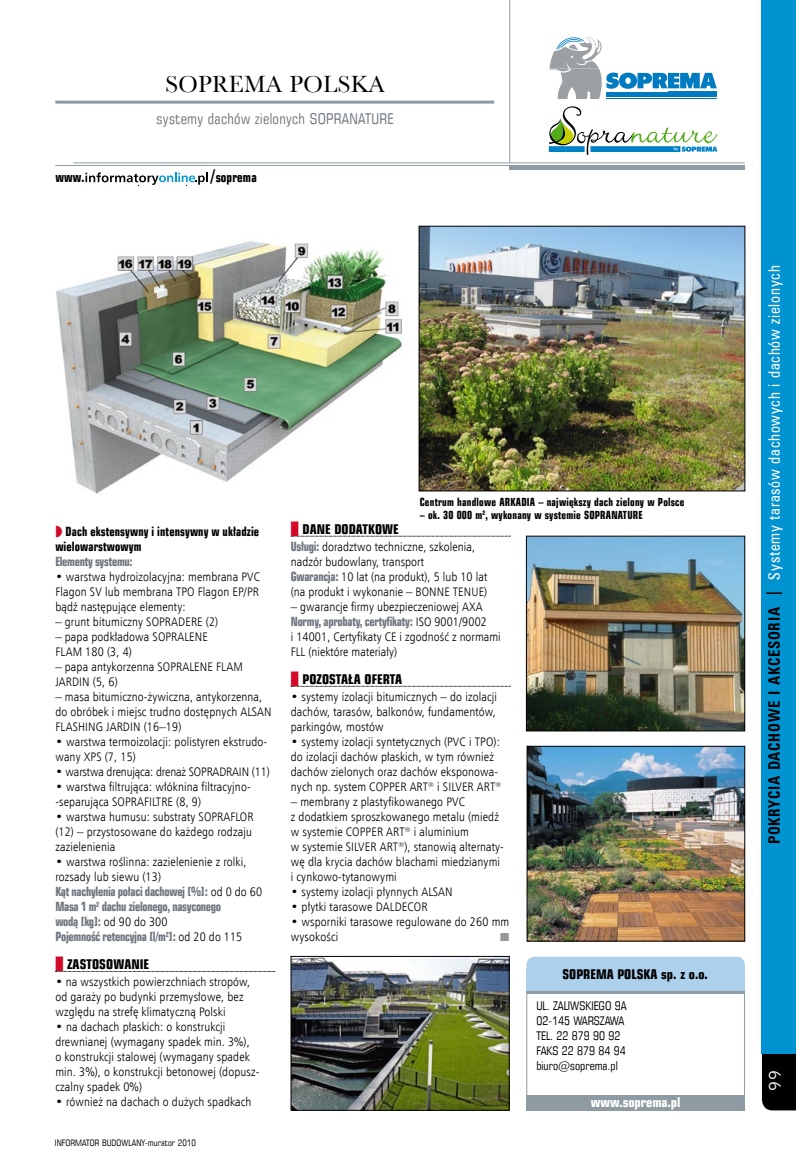
<style>
.page{position:relative;width:796px;height:1170px;background:#fff}
.page>*{position:absolute;margin:0;border:0;box-sizing:border-box;transform-origin:0 0}
.t1{font:24px "Baskervlle 2 EU";letter-spacing:.01em;color:#000}
.t2{font:18px "Bell Gothic EU";color:#fff}
.t3{font:15.75px "Zurich Cn EU";letter-spacing:.05em;color:#fff;scale:.95 1}
.t4{font:15px "Square 721 Cn EU";letter-spacing:.02em;color:#6f767f}
.t5{font:700 13.5px "Square 721 Cn EU";color:#000}
.t6{font:700 13.5px "Square 721 Cn EU";color:#fff}
.t7{font:700 13.5px "Square 721 Cn EU";color:#000;scale:.9 1}
.t8{font:700 12.75px/15px "Square 721 Cn EU";letter-spacing:-.025em;color:#6f767f;scale:.9 1}
.t9{font:700 12.75px/15px "Square 721 Cn EU";letter-spacing:.01em;color:#000;scale:.9 1}
.t10{font:12.3px/15px "Humnst 777 Lt Cn EU";letter-spacing:.01em;color:#000}
.t11{font:12.3px "Humnst 777 Lt Cn EU";letter-spacing:-.01em;color:#000}
.t12{font:12px/15px "Square 721 Cn EU";color:#000}
.t13{font:11.7px "Zapf Dingbats ITC";color:#959799}
.t14{font:700 11.25px "Square 721 Cn EU";letter-spacing:.02em;color:#000;scale:.9 1}
.t15{font:9px "Square 721 Cn EU";letter-spacing:.01em;color:#000}
.t16{font:500 3.75px "Helvetica Neue";color:#fff}
.s1{font-size:17.25px}
.s2{color:#d30928}
.s3{font-family:"Humnst 777 Lt Cn EU";font-weight:400;font-size:12.3px;color:#000}
.s4{font-family:"Square 721 Cn EU";font-weight:700;font-size:12.75px;color:#6f767f}
.s5{font-weight:700;color:#000}
</style>
<div class="page">
<svg style="left:55px;top:971px;width:219px;height:1px"></svg>
<svg style="left:291px;top:536px;width:219px;height:1px"></svg>
<svg style="left:291px;top:686px;width:219px;height:1px"></svg>
<svg style="left:549px;top:37px;width:167px;height:62px"></svg>
<div style="left:668px;top:92px;width:48px;height:5px;background:#007ac0"></div>
<hr style="left:668px;top:98px;width:48px;height:1px;background:#007ac0">
<div style="left:526px;top:956px;width:218px;height:34px;background:#add0ed;border-radius:9px"></div>
<div style="left:526px;top:968px;width:218px;height:22px;background:#add0ed"></div>
<hr style="left:526px;top:990px;width:218px;height:3px;background:#8f9ba2">
<div style="left:526px;top:1094px;width:218px;height:16px;background:#8f9ba2"></div>
<svg style="left:549px;top:106px;width:168px;height:49px"></svg>
<img style="left:56px;top:241px;width:346px;height:253px">
<img style="left:528px;top:538px;width:214px;height:191px">
<div style="left:526px;top:536px;width:218px;height:195px;border:1px solid #000"></div>
<img style="left:528px;top:748px;width:214px;height:191px">
<div style="left:526px;top:746px;width:218px;height:195px;border:1px solid #000"></div>
<img style="left:293px;top:958px;width:214px;height:150px">
<div style="left:291px;top:956px;width:218px;height:154px;border:1px solid #000"></div>
<img style="left:420px;top:228px;width:322px;height:261px">
<div style="left:418px;top:226px;width:326px;height:265px;border:1px solid #000"></div>
<svg style="left:85px;top:172px;width:122px;height:13px"></svg>
<hr style="left:55px;top:101px;width:439px;height:3px;background:#8f9ba2">
<hr style="left:509px;top:0;width:1px;height:163px;background:#8f9ba2">
<hr style="left:55px;top:165px;width:689px;height:1px;background:#8f9ba2">
<hr style="left:73px;top:162px;width:671px;height:1px;background:#8f9ba2">
<div style="left:509px;top:165px;width:235px;height:5px;background:#8f9ba2"></div>
<div style="left:761px;top:1053px;width:34px;height:57px;background:#000"></div>
<div style="left:761px;top:0;width:34px;height:1053px;background:#0093d2"></div>
<h1 class="t1" style="left:165px;top:69px;width:221px">SOPREMA POLSKA</h1>
<p class="t4" style="left:156px;top:109px;width:238px">systemy dachów zielonych SOPRANATURE</p>
<p class="t7" style="left:55px;top:169px;width:34px">www.</p>
<p class="t7" style="left:210px;top:169px;width:53px"><span class="s1">/</span>soprema</p>
<p class="t16" style="left:673px;top:146px;width:6px">by</p>
<p class="t9" style="left:55px;top:524px;width:228px"><span class="s2">◗</span> Dach ekstensywny i intensywny w układzie wielowarstwowym</p>
<p class="t8" style="left:55px;top:554px;width:87px">Elementy systemu:</p>
<p class="t10" style="left:55px;top:569px;width:206px;text-align:justify">• warstwa hydroizolacyjna: membrana PVC Flagon SV lub membrana TPO Flagon EP/PR bądź następujące elementy:</p>
<p class="t10" style="left:55px;top:614px;width:164px">– grunt bitumiczny SOPRADERE (2)</p>
<p class="t10" style="left:55px;top:629px;width:154px">– papa podkładowa SOPRALENE<br>FLAM 180 (3, 4)</p>
<p class="t10" style="left:55px;top:659px;width:189px">– papa antykorzenna SOPRALENE FLAM<br>JARDIN (5, 6)</p>
<p class="t10" style="left:55px;top:689px;width:218px">– masa bitumiczno-żywiczna, antykorzenna, do obróbek i miejsc trudno dostępnych ALSAN<br>FLASHING JARDIN (16–19)</p>
<p class="t10" style="left:55px;top:734px;width:213px">• warstwa termoizolacji: polistyren ekstrudo&shy;wany XPS (7, 15)</p>
<p class="t11" style="left:55px;top:764px;width:216px">• warstwa drenująca: drenaż SOPRADRAIN (11)</p>
<p class="t10" style="left:55px;top:779px;width:197px">• warstwa filtrująca: włóknina filtracyjno--separująca SOPRAFILTRE (8, 9)</p>
<p class="t10" style="left:55px;top:809px;width:199px">• warstwa humusu: substraty SOPRAFLOR (12) – przystosowane do każdego rodzaju zazielenienia</p>
<p class="t10" style="left:55px;top:854px;width:192px">• warstwa roślinna: zazielenienie z rolki, rozsady lub siewu (13)</p>
<p class="t8" style="left:55px;top:884px;width:231px">Kąt nachylenia połaci dachowej [%]: <span class="s3">od 0 do 60<br></span>Masa 1 m<sup>2</sup> dachu zielonego, nasyconego<br>wodą [kg]: <span class="s3">od 90 do 300<br></span>Pojemność retencyjna [l/m<sup>2</sup>]: <span class="s3">od 20 do 115</span></p>
<p class="t5" style="left:55px;top:955px;width:95px"><span class="s2">■</span> ZASTOSOWANIE</p>
<p class="t10" style="left:55px;top:974px;width:196px">• na wszystkich powierzchniach stropów, od garaży po budynki przemysłowe, bez względu na strefę klimatyczną Polski</p>
<p class="t10" style="left:55px;top:1019px;width:206px">• na dachach płaskich: o konstrukcji drewnianej (wymagany spadek min. 3%),<br>o konstrukcji stalowej (wymagany spadek min. 3%), o konstrukcji betonowej (dopusz&shy;czalny spadek 0%)</p>
<p class="t10" style="left:55px;top:1094px;width:197px">• również na dachach o dużych spadkach</p>
<p class="t15" style="left:55px;top:1137px;width:143px">INFORMATOR BUDOWLANY-murator 2010</p>
<p class="t14" style="left:419px;top:494px;width:295px">Centrum handlowe ARKADIA – największy dach zielony w Polsce</p>
<p class="t14" style="left:419px;top:507px;width:249px">– ok. 30 000 m<sup>2</sup>, wykonany w systemie SOPRANATURE</p>
<p class="t5" style="left:291px;top:520px;width:109px"><span class="s2">■</span> DANE DODATKOWE</p>
<p class="t10" style="left:291px;top:539px;width:198px"><span class="s4">Usługi:</span> doradztwo techniczne, szkolenia, nadzór budowlany, transport<br><span class="s4">Gwarancja:</span> 10 lat (na produkt), 5 lub 10 lat (na produkt i wykonanie – BONNE TENUE)</p>
<p class="t10" style="left:291px;top:599px;width:193px">– gwarancje firmy ubezpieczeniowej AXA</p>
<p class="t8" style="left:291px;top:614px;width:219px">Normy, aprobaty, certyfikaty: <span class="s3">ISO 9001/9002</span></p>
<p class="t10" style="left:291px;top:629px;width:211px">i 14001, Certyfikaty CE i zgodność z normami<br>FLL (niektóre materiały)</p>
<p class="t5" style="left:291px;top:670px;width:113px"><span class="s2">■</span> POZOSTAŁA OFERTA</p>
<p class="t10" style="left:291px;top:689px;width:207px;text-align:justify">• systemy izolacji bitumicznych – do izolacji dachów, tarasów, balkonów, fundamentów, parkingów, mostów</p>
<p class="t10" style="left:291px;top:734px;width:212px">• systemy izolacji syntetycznych (PVC i TPO): do izolacji dachów płaskich, w tym również dachów zielonych oraz dachów eksponowa&shy;nych np. system COPPER ART<sup>®</sup> i SILVER ART<sup>®</sup></p>
<p class="t10" style="left:291px;top:794px;width:214px">– membrany z plastyfikowanego PVC<br>z dodatkiem sproszkowanego metalu (miedź w systemie COPPER ART<sup>®</sup> i aluminium<br>w systemie SILVER ART<sup>®</sup>), stanowią alternaty&shy;wę dla krycia dachów blachami miedzianymi i cynkowo-tytanowymi</p>
<p class="t10" style="left:291px;top:884px;width:163px">• systemy izolacji płynnych ALSAN</p>
<p class="t10" style="left:291px;top:899px;width:138px">• płytki tarasowe DALDECOR</p>
<p class="t10" style="left:291px;top:914px;width:220px">• wsporniki tarasowe regulowane do 260 mm wysokości</p>
<p class="t13" style="left:500px;top:930px;width:11px">■</p>
<p class="t5" style="left:562px;top:965px;width:147px">SOPREMA POLSKA sp. z o.o.</p>
<p class="t12" style="left:536px;top:998px;width:92px">UL. ZALIWSKIEGO 9A<br>02-145 WARSZAWA<br>TEL. 22 879 90 92<br>FAKS 22 879 84 94 biuro@soprema.pl</p>
<p class="t6" style="left:590px;top:1093px;width:91px">www.soprema.pl</p>
<p class="t3" style="left:764px;top:844px;width:610px;rotate:-90deg"><span class="s5">POKRYCIA DACHOWE I AKCESORIA |</span> Systemy tarasów dachowych i dachów zielonych</p>
<h2 class="t2" style="left:762px;top:1091px;width:22px;rotate:-90deg">99</h2>
</div>
